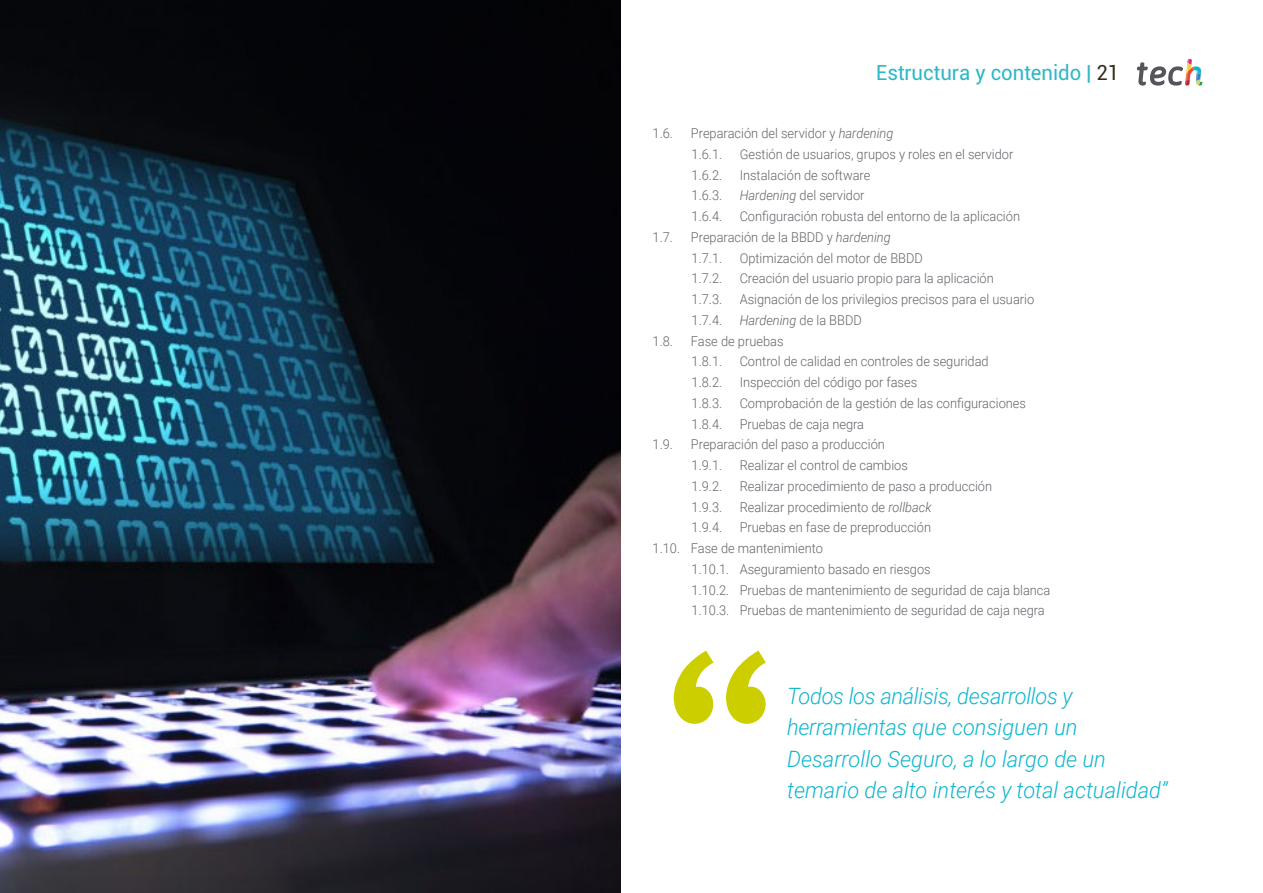
<style>
.page{position:relative;width:1263px;height:893px;background:#fff}
.page>*{position:absolute;margin:0;border:0;box-sizing:border-box;transform-origin:0 0}
.t1{font:italic 300 22.5px/31.5px "Roboto";color:#0fb6cf}
.t2{font:21px "Roboto";color:#2db8c5}
.t3{font:300 13.5px/20.7px "Roboto";color:#61646a;scale:.95 1}
.t4{font:italic 300 13.5px "Roboto";color:#61646a;scale:.95 1}
.s1{color:#312e20}
.s2{font-style:italic}
.s3{font-style:normal}
</style>
<div class="page">
<img style="left:0;top:0;width:621px;height:893px">
<svg style="left:1137px;top:59px;width:65px;height:27px"></svg>
<svg style="left:674px;top:651px;width:92px;height:73px"></svg>
<h2 class="t2" style="left:876px;top:57px;width:245px">Estructura y contenido | <span class="s1">21</span></h2>
<p class="t3" style="left:653px;top:123px;width:23px">1.6.</p>
<p class="t3" style="left:691px;top:123px;width:215px">Preparación del servidor y <span class="s2">hardening<br></span>1.6.1.</p>
<p class="t3" style="left:740px;top:143px;width:290px">Gestión de usuarios, grupos y roles en el servidor</p>
<p class="t3" style="left:692px;top:164px;width:34px">1.6.2.</p>
<p class="t3" style="left:740px;top:164px;width:139px">Instalación de software</p>
<p class="t3" style="left:692px;top:185px;width:34px">1.6.3.</p>
<p class="t3" style="left:740px;top:185px;width:133px"><span class="s2">Hardening</span> del servidor</p>
<p class="t3" style="left:692px;top:206px;width:34px">1.6.4.</p>
<p class="t3" style="left:740px;top:206px;width:297px">Configuración robusta del entorno de la aplicación</p>
<p class="t3" style="left:653px;top:226px;width:23px">1.7.</p>
<p class="t3" style="left:691px;top:226px;width:212px">Preparación de la BBDD y <span class="s2">hardening<br></span>1.7.1.</p>
<p class="t3" style="left:740px;top:247px;width:194px">Optimización del motor de BBDD</p>
<p class="t3" style="left:692px;top:268px;width:34px">1.7.2.</p>
<p class="t3" style="left:740px;top:268px;width:269px">Creación del usuario propio para la aplicación</p>
<p class="t3" style="left:692px;top:289px;width:34px">1.7.3.</p>
<p class="t3" style="left:740px;top:289px;width:312px">Asignación de los privilegios precisos para el usuario</p>
<p class="t3" style="left:692px;top:309px;width:34px">1.7.4.</p>
<p class="t4" style="left:740px;top:311px;width:130px">Hardening <span class="s3">de la BBDD</span></p>
<p class="t3" style="left:653px;top:330px;width:23px">1.8.</p>
<p class="t3" style="left:691px;top:330px;width:99px">Fase de pruebas<br>1.8.1.</p>
<p class="t3" style="left:740px;top:351px;width:264px">Control de calidad en controles de seguridad</p>
<p class="t3" style="left:692px;top:372px;width:34px">1.8.2.</p>
<p class="t3" style="left:740px;top:372px;width:188px">Inspección del código por fases</p>
<p class="t3" style="left:692px;top:392px;width:34px">1.8.3.</p>
<p class="t3" style="left:740px;top:392px;width:303px">Comprobación de la gestión de las configuraciones</p>
<p class="t3" style="left:692px;top:413px;width:34px">1.8.4.</p>
<p class="t3" style="left:740px;top:413px;width:133px">Pruebas de caja negra</p>
<p class="t3" style="left:653px;top:434px;width:23px">1.9.</p>
<p class="t3" style="left:691px;top:434px;width:206px">Preparación del paso a producción<br>1.9.1.</p>
<p class="t3" style="left:740px;top:455px;width:179px">Realizar el control de cambios</p>
<p class="t3" style="left:692px;top:475px;width:34px">1.9.2.</p>
<p class="t3" style="left:740px;top:475px;width:267px">Realizar procedimiento de paso a producción</p>
<p class="t3" style="left:692px;top:496px;width:34px">1.9.3.</p>
<p class="t3" style="left:740px;top:496px;width:203px">Realizar procedimiento de <span class="s2">rollback</span></p>
<p class="t3" style="left:692px;top:517px;width:34px">1.9.4.</p>
<p class="t3" style="left:653px;top:517px;width:295px;text-indent:87px">Pruebas en fase de preproducción<br>1.10. Fase de mantenimiento</p>
<p class="t3" style="left:692px;top:558px;width:379px">1.10.1. Aseguramiento basado en riesgos<br>1.10.2. Pruebas de mantenimiento de seguridad de caja blanca<br>1.10.3. Pruebas de mantenimiento de seguridad de caja negra</p>
<h1 class="t1" style="left:787px;top:679px;width:382px">Todos los análisis, desarrollos y herramientas que consiguen un Desarrollo Seguro, a lo largo de un temario de alto interés y total actualidad”</h1>
</div>
